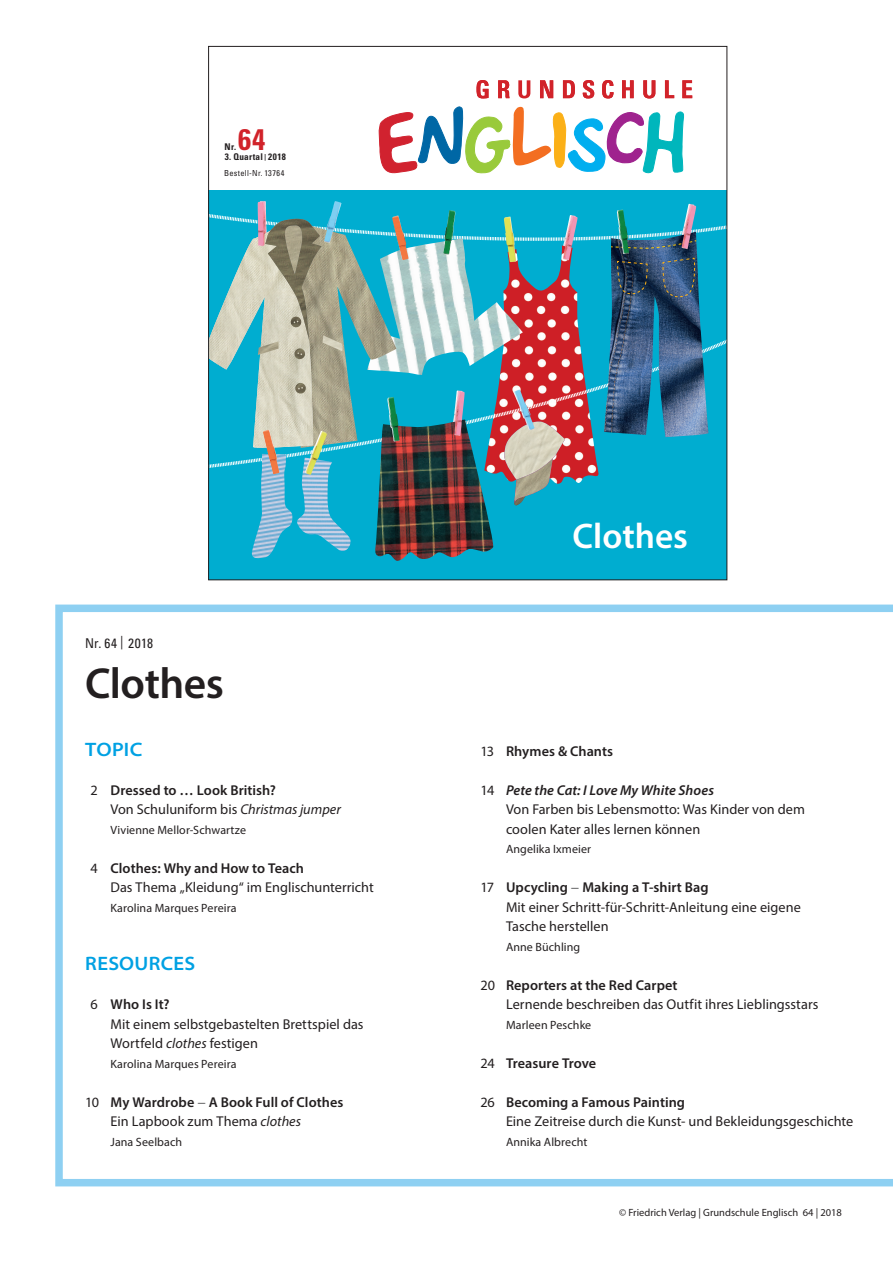
<style>
.page{position:relative;width:893px;height:1263px;background:#fff}
.page>*{position:absolute;margin:0;border:0;box-sizing:border-box;transform-origin:0 0}
.t1{font:600 43.5px "Myriad Pro";letter-spacing:-.01em;color:#231f20}
.t2{font:600 35.7px "Myriad Pro";color:#fff}
.t3{font:700 condensed 29.7px "Univers LT Std";color:#d1232a}
.Inhalt_Rubriken{font:600 semi-expanded 19.5px "Myriad Pro";letter-spacing:.015em;color:#00a1e3}
.Inhalt_Ü1{font:14.25px/19.5px "Myriad Pro";letter-spacing:.005em;color:#231f20}
.Inhalt_Ü1-2{font:600 14.25px "Myriad Pro";letter-spacing:.005em;color:#231f20}
.Inhalt_Ü2{font:14.25px "Myriad Pro";letter-spacing:.005em;color:#231f20}
.t4{font:italic 600 14.25px "Myriad Pro";color:#231f20}
.t5{font:condensed 13.5px "Univers LT Std";letter-spacing:.03em;color:#231f20}
.Inhalt_Autor{font:12px "Myriad Pro";letter-spacing:.01em;color:#231f20}
.Inhalt_Ü1-3{font:12px "Myriad Pro";letter-spacing:.005em;color:#231f20}
.t6{font:10.5px "Myriad Pro";color:#231f20}
.t7{font:700 condensed 9.3px "Univers LT Std";letter-spacing:.035em;color:#231f20}
.t8{font:condensed 8.25px "Univers LT Std";letter-spacing:.03em;color:#231f20}
.s1{font-weight:400}
.s2{font-style:italic}
.s3{font-weight:400;font-size:13.8px;color:#4b4c4d}
.s4{font-weight:400;font-style:normal}
</style>
<div class="page">
<div style="left:209px;top:85px;width:518px;height:495px;background:#00add0"></div>
<div style="left:209px;top:46px;width:518px;height:144px;background:#fff"></div>
<svg style="left:518px;top:80px;width:12px;height:18px"></svg>
<svg style="left:477px;top:80px;width:12px;height:18px"></svg>
<svg style="left:498px;top:80px;width:11px;height:18px"></svg>
<svg style="left:540px;top:80px;width:13px;height:18px"></svg>
<svg style="left:563px;top:80px;width:12px;height:18px"></svg>
<svg style="left:583px;top:80px;width:11px;height:18px"></svg>
<svg style="left:602px;top:80px;width:12px;height:18px"></svg>
<svg style="left:622px;top:80px;width:12px;height:18px"></svg>
<svg style="left:643px;top:80px;width:12px;height:18px"></svg>
<svg style="left:665px;top:80px;width:9px;height:18px"></svg>
<svg style="left:682px;top:80px;width:10px;height:18px"></svg>
<svg style="left:379px;top:106px;width:305px;height:68px"></svg>
<img style="left:251px;top:505px;width:42px;height:54px">
<img style="left:297px;top:505px;width:54px;height:46px">
<img style="left:375px;top:505px;width:119px;height:56px">
<img style="left:258px;top:201px;width:8px;height:10px">
<img style="left:332px;top:201px;width:9px;height:10px">
<img style="left:210px;top:211px;width:515px;height:294px">
<img style="left:617px;top:210px;width:12px;height:44px">
<img style="left:682px;top:204px;width:14px;height:45px">
<img style="left:453px;top:390px;width:12px;height:46px">
<img style="left:387px;top:397px;width:13px;height:44px">
<svg style="left:55px;top:604px;width:838px;height:582px"></svg>
<h3 class="t3" style="left:238px;top:121px;width:29px">64</h3>
<p class="t7" style="left:225px;top:151px;width:62px">3. Quartal <sup>|</sup> 2018</p>
<p class="t8" style="left:224px;top:168px;width:62px">Bestell-Nr. 13764</p>
<p class="t7" style="left:225px;top:141px;width:13px">Nr.</p>
<p class="t5" style="left:85px;top:635px;width:70px">Nr. 64 | 2018</p>
<p class="t1" style="left:85px;top:655px;width:140px">Clothes</p>
<p class="Inhalt_Rubriken" style="left:85px;top:738px;width:59px">TOPIC</p>
<p class="Inhalt_Ü1-2" style="left:90px;top:781px;width:187px"><span class="s1">2</span> Dressed to … Look British?</p>
<p class="Inhalt_Ü1" style="left:111px;top:799px;width:232px">Von Schuluniform bis <span class="s2">Christmas jumper</span></p>
<p class="Inhalt_Autor" style="left:111px;top:822px;width:137px">Vivienne Mellor-Schwartze</p>
<p class="Inhalt_Ü1-2" style="left:90px;top:859px;width:215px"><span class="s1">4</span> Clothes: Why and How to Teach</p>
<p class="Inhalt_Ü1" style="left:111px;top:877px;width:265px">Das Thema „Kleidung“ im Englischunterricht</p>
<p class="Inhalt_Autor" style="left:111px;top:900px;width:127px">Karolina Marques Pereira</p>
<p class="Inhalt_Rubriken" style="left:85px;top:953px;width:112px">RESOURCES</p>
<p class="Inhalt_Ü1-2" style="left:90px;top:995px;width:81px"><span class="s1">6</span> Who Is It?</p>
<p class="Inhalt_Ü1" style="left:111px;top:1014px;width:254px">Mit einem selbstgebastelten Brettspiel das</p>
<p class="Inhalt_Ü1" style="left:111px;top:1033px;width:149px">Wortfeld <span class="s2">clothes</span> festigen</p>
<p class="Inhalt_Autor" style="left:111px;top:1056px;width:127px">Karolina Marques Pereira</p>
<p class="Inhalt_Ü1-2" style="left:85px;top:1093px;width:260px"><span class="s1">10</span> My Wardrobe <span class="s3">−</span> A Book Full of Clothes</p>
<p class="Inhalt_Ü1" style="left:111px;top:1111px;width:192px">Ein Lapbook zum Thema <span class="s2">clothes</span></p>
<p class="Inhalt_Autor" style="left:111px;top:1134px;width:73px">Jana Seelbach</p>
<h2 class="t2" style="left:573px;top:514px;width:117px">Clothes</h2>
<p class="Inhalt_Ü1-2" style="left:480px;top:742px;width:134px"><span class="s1">13</span> Rhymes &amp; Chants</p>
<p class="t4" style="left:480px;top:781px;width:235px"><span class="s4">14</span> Pete the Cat: I Love My White Shoes</p>
<p class="Inhalt_Ü1" style="left:506px;top:799px;width:300px">Von Farben bis Lebensmotto: Was Kinder von dem coolen Kater alles lernen können</p>
<p class="Inhalt_Autor" style="left:506px;top:842px;width:87px">Angelika Ixmeier</p>
<p class="Inhalt_Ü1-2" style="left:480px;top:878px;width:230px"><span class="s1">17</span> Upcycling <span class="s3">−</span> Making a T-shirt Bag</p>
<p class="Inhalt_Ü2" style="left:506px;top:898px;width:296px">Mit einer Schritt-für-Schritt-Anleitung eine eigene</p>
<p class="Inhalt_Ü2" style="left:506px;top:917px;width:104px">Tasche herstellen</p>
<p class="Inhalt_Autor" style="left:506px;top:939px;width:76px">Anne Büchling</p>
<p class="Inhalt_Ü1-2" style="left:480px;top:976px;width:199px"><span class="s1">20</span> Reporters at the Red Carpet</p>
<p class="Inhalt_Ü1" style="left:506px;top:994px;width:314px">Lernende beschreiben das Outfit ihres Lieblingsstars</p>
<p class="Inhalt_Ü1-3" style="left:506px;top:1017px;width:87px">Marleen Peschke</p>
<p class="Inhalt_Ü1-2" style="left:480px;top:1054px;width:117px"><span class="s1">24</span> Treasure Trove</p>
<p class="Inhalt_Ü1-2" style="left:480px;top:1093px;width:206px"><span class="s1">26</span> Becoming a Famous Painting</p>
<p class="Inhalt_Ü1" style="left:506px;top:1111px;width:349px">Eine Zeitreise durch die Kunst- und Bekleidungsgeschichte</p>
<p class="Inhalt_Ü1-3" style="left:506px;top:1134px;width:83px">Annika Albrecht</p>
<p class="t6" style="left:619px;top:1205px;width:224px">© Friedrich Verlag | Grundschule Englisch 64 | 2018</p>
</div>
